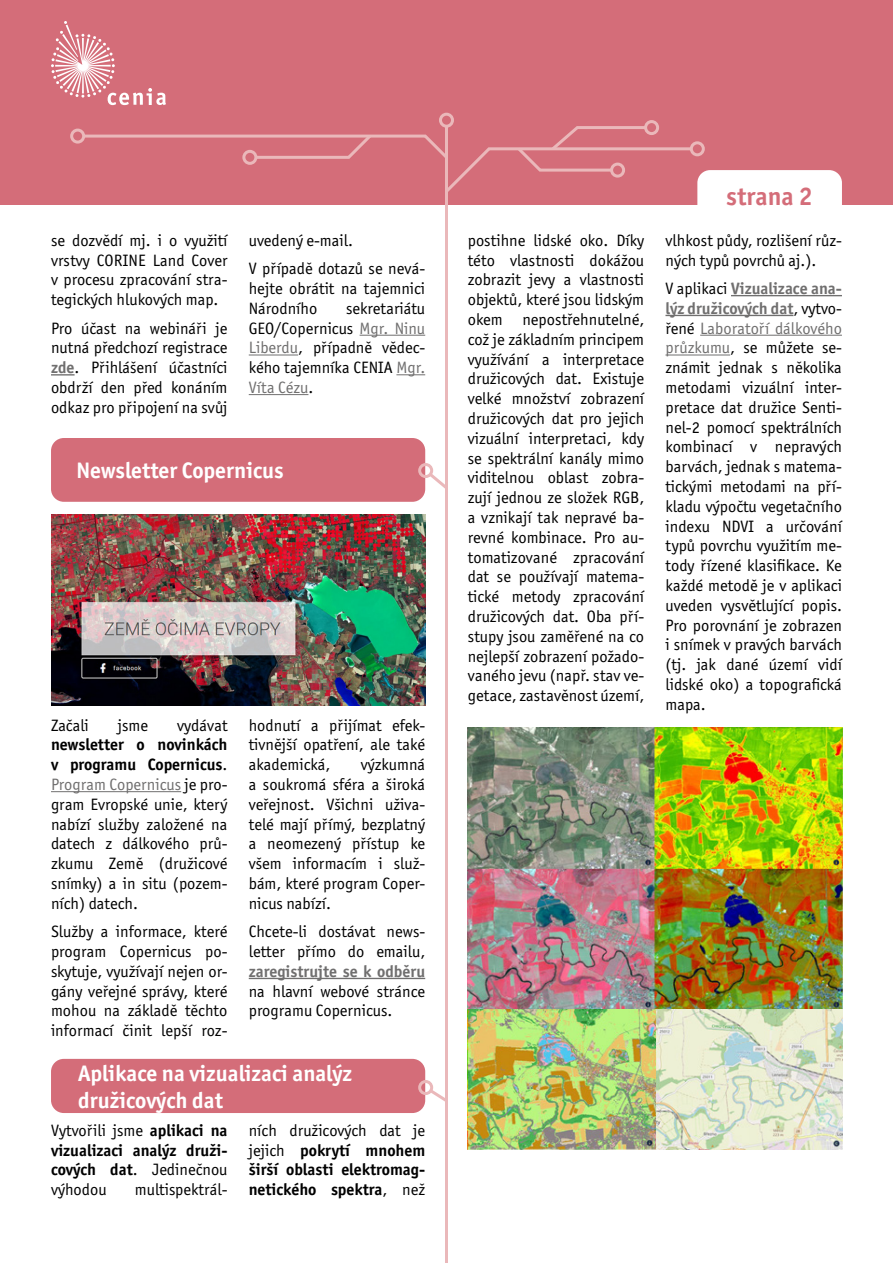
<style>
.page{position:relative;width:893px;height:1263px;background:#fff}
.page>*{position:absolute;margin:0;border:0;box-sizing:border-box;transform-origin:0 0}
.t1{font:700 25.5px "Officina Sans Itc TOT";color:#d46d79}
.t2{font:700 22.5px/27px "Officina Sans Itc TOT";color:#fff}
.t3{font:16.5px/19.8px "Officina Sans Itc TOT";color:#000;text-align:justify}
.t4{font:700 16.5px/19.8px "Officina Sans Itc TOT";color:#000;text-align:justify}
.t5{font:700 16.5px "Officina Sans Itc TOT";color:#706f6f}
.s1{font-weight:700;color:#706f6f}
.s2{color:#706f6f}
.s3{font-weight:700}
.s4{font-weight:400}
</style>
<div class="page">
<div style="left:51px;top:438px;width:374px;height:64px;background:#d46d79;border-radius:13px"></div>
<div style="left:51px;top:1059px;width:374px;height:54px;background:#d46d79;border-radius:13px"></div>
<div style="left:0;top:0;width:893px;height:204px;background:#d46d79"></div>
<svg style="left:51px;top:21px;width:115px;height:84px"></svg>
<svg style="left:428px;top:1087px;width:17px;height:15px"></svg>
<div style="left:418px;top:1080px;width:15px;height:15px;border:3px solid #eab8ba;border-radius:50%"></div>
<div style="left:644px;top:120px;width:15px;height:15px;border:3px solid #eab8ba;border-radius:50%"></div>
<hr style="left:445px;top:126px;width:3px;height:1137px;background:#eab8ba">
<div style="left:439px;top:113px;width:15px;height:15px;border:3px solid #eab8ba;border-radius:50%"></div>
<svg style="left:81px;top:125px;width:761px;height:80px"></svg>
<div style="left:70px;top:129px;width:15px;height:15px;border:3px solid #eab8ba;border-radius:50%"></div>
<hr style="left:51px;top:791px;width:130px;height:1px;background:#706f6f">
<hr style="left:249px;top:978px;width:176px;height:1px;background:#706f6f">
<svg style="left:428px;top:470px;width:17px;height:19px"></svg>
<div style="left:418px;top:463px;width:15px;height:15px;border:3px solid #eab8ba;border-radius:50%"></div>
<svg style="left:51px;top:374px;width:24px;height:1px"></svg>
<hr style="left:360px;top:335px;width:65px;height:1px;background:#706f6f">
<hr style="left:249px;top:355px;width:49px;height:1px;background:#706f6f">
<svg style="left:396px;top:374px;width:29px;height:1px"></svg>
<hr style="left:249px;top:394px;width:59px;height:1px;background:#706f6f">
<img style="left:51px;top:515px;width:374px;height:191px">
<hr style="left:731px;top:295px;width:111px;height:1px;background:#706f6f">
<hr style="left:665px;top:315px;width:128px;height:1px;background:#706f6f">
<hr style="left:700px;top:335px;width:142px;height:1px;background:#706f6f">
<hr style="left:665px;top:355px;width:65px;height:1px;background:#706f6f">
<img style="left:468px;top:727px;width:374px;height:422px">
<p class="t3" style="left:51px;top:230px;width:178px">se dozvědí mj. i o využití vrstvy CORINE Land Cover v procesu zpracování stra&shy;tegických hlukových map.</p>
<p class="t3" style="left:51px;top:318px;width:178px">Pro účast na webináři je nutná předchozí registrace <span class="s1">zde</span>. Přihlášení účastníci obdrží den před konáním odkaz pro připojení na svůj</p>
<p class="t3" style="left:249px;top:226px;width:178px;line-height:28.3px">uvedený e-mail.<br>V případě dotazů se nevá-</p>
<p class="t3" style="left:249px;top:279px;width:178px">hejte obrátit na tajemnici<br>Národního</p>
<p class="t3" style="left:249px;top:298px;width:178px;text-indent:97px">sekretariátu GEO/Copernicus <span class="s2">Mgr. Ninu Liberdu</span>, případně vědec&shy;kého tajemníka CENIA <span class="s2">Mgr.<br>Víta Cézu</span>.</p>
<h2 class="t2" style="left:77px;top:457px;width:209px">Newsletter Copernicus</h2>
<p class="t3" style="left:51px;top:715px;width:39px">Začali</p>
<p class="t3" style="left:118px;top:715px;width:32px">jsme</p>
<p class="t3" style="left:177px;top:715px;width:52px">vydávat</p>
<p class="t3" style="left:51px;top:735px;width:178px"><span class="s3">newsletter o novinkách v programu Copernicus</span>.<br><span class="s2">Program Copernicus</span> je pro&shy;gram Evropské unie, který nabízí služby založené na datech z dálkového prů&shy;zkumu Země (družicové snímky) a in situ (pozem&shy;ních) datech.</p>
<p class="t3" style="left:51px;top:922px;width:178px">Služby a informace, které program Copernicus po&shy;skytuje, využívají nejen or&shy;gány veřejné správy, které mohou na základě těchto informací činit lepší roz-</p>
<p class="t3" style="left:249px;top:715px;width:178px">hodnutí a přijímat efek&shy;tivnější opatření, ale také akademická,</p>
<p class="t3" style="left:249px;top:755px;width:178px;text-indent:112px">výzkumná a soukromá sféra a široká veřejnost. Všichni uživa&shy;telé mají přímý, bezplatný a neomezený přístup ke všem informacím i služ&shy;bám, které program Coper&shy;nicus nabízí.</p>
<p class="t3" style="left:249px;top:922px;width:178px">Chcete-li dostávat news&shy;letter přímo do emailu,</p>
<p class="t5" style="left:249px;top:961px;width:178px">zaregistrujte se k odběru</p>
<p class="t3" style="left:249px;top:981px;width:178px">na hlavní webové stránce programu Copernicus.</p>
<h2 class="t2" style="left:78px;top:1059px;width:276px">Aplikace na vizualizaci analýz družicových dat</h2>
<p class="t4" style="left:51px;top:1120px;width:178px"><span class="s4">Vytvořili jsme</span> aplikaci na vizualizaci analýz druži&shy;cových dat<span class="s4">. Jedinečnou výhodou</span></p>
<p class="t3" style="left:135px;top:1180px;width:94px">multispektrál-</p>
<p class="t4" style="left:249px;top:1120px;width:178px"><span class="s4">ních družicových dat je jejich</span> pokrytí mnohem širší oblasti elektromag&shy;netického spektra<span class="s4">, než</span></p>
<h1 class="t1" style="left:726px;top:180px;width:88px">strana 2</h1>
<p class="t3" style="left:468px;top:230px;width:178px">postihne lidské oko. Díky této vlastnosti dokážou zobrazit jevy a vlastnosti objektů, které jsou lidským okem nepostřehnutelné, což je základním principem využívání a interpretace družicových dat. Existuje velké množství zobrazení družicových dat pro jejich vizuální interpretaci, kdy se spektrální kanály mimo viditelnou oblast zobra&shy;zují jednou ze složek RGB, a vznikají tak nepravé ba&shy;revné kombinace. Pro au&shy;tomatizované zpracování dat se používají matema&shy;tické metody zpracování družicových dat. Oba pří&shy;stupy jsou zaměřené na co nejlepší zobrazení požado&shy;vaného jevu (např. stav ve&shy;getace, zastavěnost území,</p>
<p class="t3" style="left:665px;top:230px;width:178px">vlhkost půdy, rozlišení růz&shy;ných typů povrchů aj.).</p>
<p class="t3" style="left:665px;top:279px;width:178px">V aplikaci <span class="s1">Vizualizace ana&shy;lýz družicových dat</span>, vytvo&shy;řené <span class="s2">Laboratoří dálkového průzkumu</span>, se můžete se&shy;známit jednak s několika metodami vizuální inter&shy;pretace dat družice Senti&shy;nel-2 pomocí spektrálních kombinací v nepravých barvách, jednak s matema&shy;tickými metodami na pří&shy;kladu výpočtu vegetačního indexu NDVI a určování typů povrchu využitím me&shy;tody řízené klasifikace. Ke každé metodě je v aplikaci uveden vysvětlující popis.<br>Pro porovnání je zobrazen i snímek v pravých barvách (tj. jak dané území vidí lidské oko) a topografická mapa.</p>
</div>
